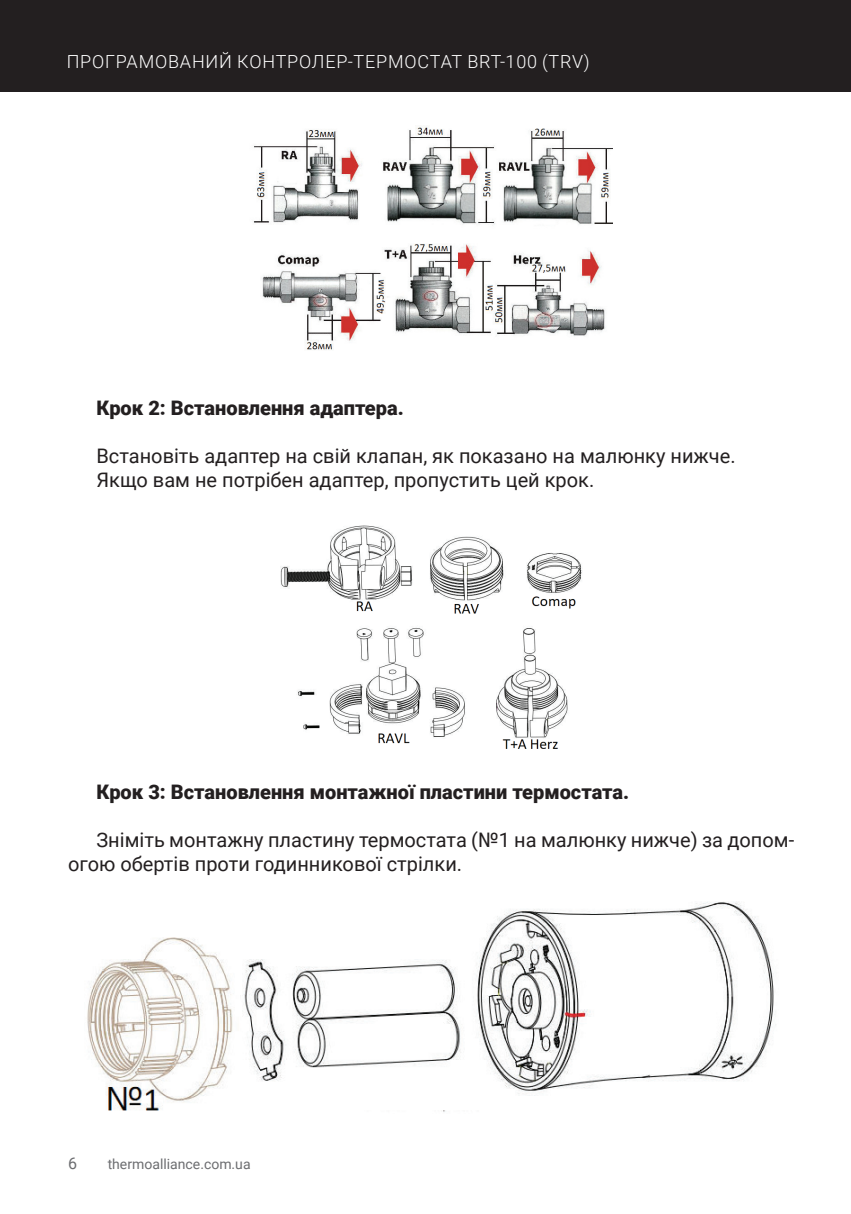
<style>
.page{position:relative;width:851px;height:1214px;background:#fff}
.page>*{position:absolute;margin:0;border:0;box-sizing:border-box;transform-origin:0 0}
.t1{font:20px/24px "Roboto";color:#231f20}
.t2{font:900 20px "Roboto";color:#231f20}
.t3{font:300 18px "Roboto";letter-spacing:.045em;color:#fff}
.t4{font:16px "Roboto";color:#6c6d70}
.t5{font:14px "Roboto";color:#6c6d70}
</style>
<div class="page">
<div style="left:0;top:0;width:850px;height:91px;background:#231f20"></div>
<img style="left:253px;top:127px;width:359px;height:223px">
<img style="left:280px;top:525px;width:302px;height:224px">
<img style="left:87px;top:902px;width:689px;height:210px">
<p class="t3" style="left:67px;top:49px;width:524px">ПРОГРАМОВАНИЙ КОНТРОЛЕР-ТЕРМОСТАТ BRT-100 (TRV)</p>
<p class="t2" style="left:96px;top:393px;width:309px">Крок 2: Встановлення адаптера.</p>
<p class="t1" style="left:96px;top:442px;width:640px">Встановіть адаптер на свій клапан, як показано на малюнку нижче.<br>Якщо вам не потрібен адаптер, пропустить цей крок.</p>
<p class="t2" style="left:96px;top:777px;width:534px">Крок 3: Встановлення монтажної пластини термостата.</p>
<p class="t1" style="left:68px;top:827px;width:727px;text-indent:28px">Зніміть монтажну пластину термостата (№1 на малюнку нижче) за допом&shy;огою обертів проти годинникової стрілки.</p>
<p class="t4" style="left:68px;top:1152px;width:10px">6</p>
<p class="t5" style="left:108px;top:1154px;width:144px">thermoalliance.com.ua</p>
</div>
